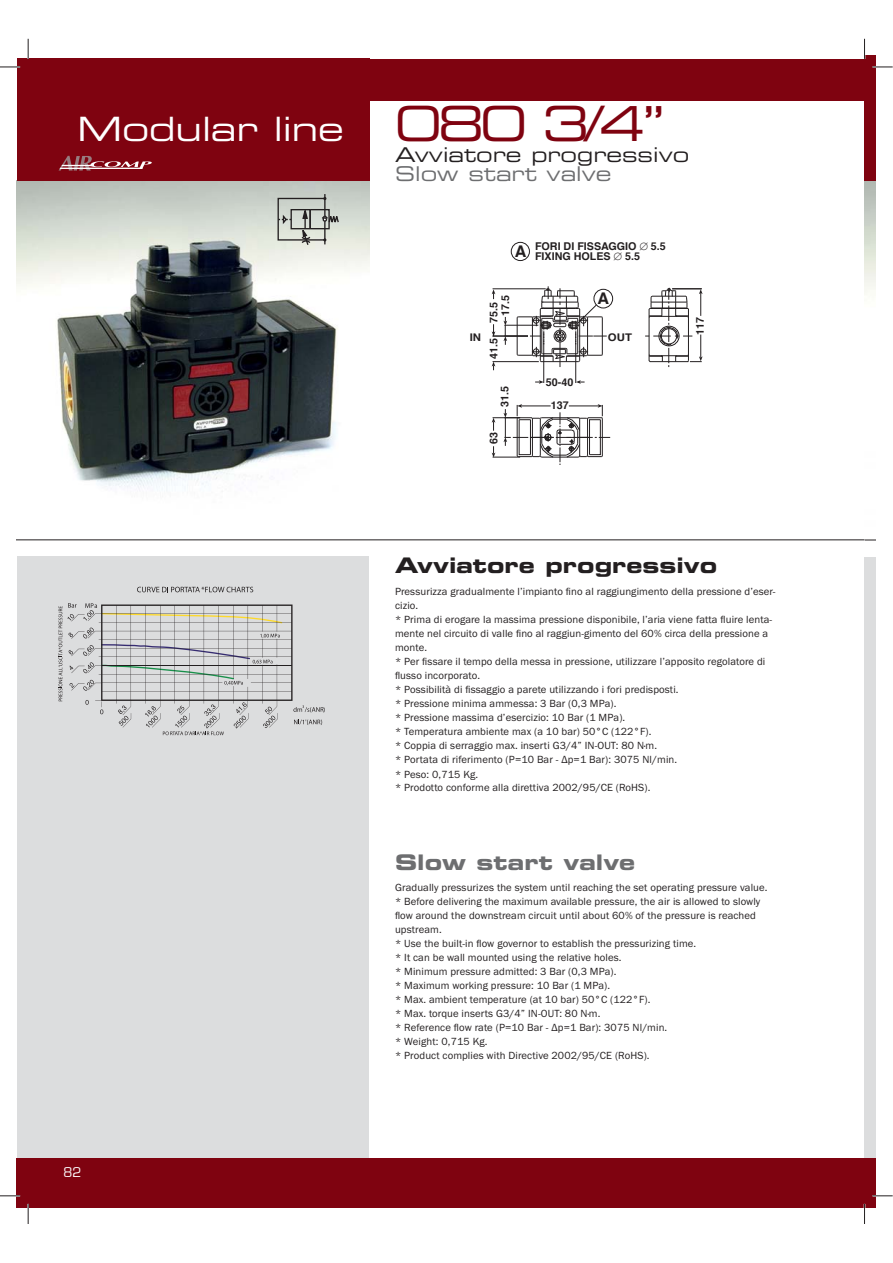
<style>
.page{position:relative;width:893px;height:1263px;background:#fff}
.page>*{position:absolute;margin:0;border:0;box-sizing:border-box;transform-origin:0 0}
.t1{font:48.3px "Eurostile Extended Two";color:#7f0310}
.t2{font:33.45px "Eurostile Extended Two";letter-spacing:-.005em;color:#fff}
.t3{font:21.45px "Eurostile Bold Extended Two";color:#231f20}
.t4{font:21.45px "Eurostile Bold Extended Two";color:#6d6e70}
.t5{font:20.4px "Eurostile Extended Two";color:#231f20}
.t6{font:20.4px "Eurostile Extended Two";color:#6d6e70}
.t7{font:700 16.05px "Helvetica";color:#231f20}
.t8{font:14.7px "Eurostile";color:#fff}
.t9{font:10.8px/14.1px "Franklin Got URWT Boo";letter-spacing:.01em;color:#231f20}
.t10{font:700 10.8px/11.7px "Helvetica";color:#231f20}
.t11{font:700 10.5px "Helvetica";color:#231f20;scale:1.08 1}
</style>
<div class="page">
<img style="left:17px;top:181px;width:352px;height:310px">
<div style="left:17px;top:556px;width:351px;height:651px;background:#dcddde"></div>
<div style="left:864px;top:557px;width:12px;height:650px;background:#dcddde"></div>
<div style="left:17px;top:1158px;width:859px;height:49px;background:#7f0310"></div>
<hr style="left:17px;top:540px;width:847px;height:1px;background:#231f20">
<div style="left:17px;top:58px;width:352px;height:123px;background:#7f0310"></div>
<div style="left:361px;top:59px;width:503px;height:42px;background:#7f0310"></div>
<svg style="left:59px;top:156px;width:93px;height:15px"></svg>
<div style="left:865px;top:56px;width:11px;height:125px;background:#7f0310"></div>
<div style="left:594px;top:289px;width:19px;height:19px;border:1px solid #231f20;border-radius:50%"></div>
<hr style="left:492px;top:361px;width:47px;height:1px;background:#231f20">
<svg style="left:492px;top:362px;width:3px;height:8px"></svg>
<hr style="left:543px;top:332px;width:1px;height:51px;background:#231f20">
<hr style="left:575px;top:332px;width:1px;height:51px;background:#231f20">
<svg style="left:535px;top:380px;width:9px;height:4px"></svg>
<svg style="left:576px;top:380px;width:8px;height:4px"></svg>
<hr style="left:492px;top:289px;width:54px;height:1px;background:#231f20">
<hr style="left:492px;top:336px;width:36px;height:1px;background:#231f20">
<svg style="left:492px;top:289px;width:3px;height:10px"></svg>
<svg style="left:492px;top:324px;width:3px;height:12px"></svg>
<svg style="left:645px;top:288px;width:57px;height:79px"></svg>
<div style="left:659px;top:326px;width:20px;height:20px;border:1px solid #231f20;border-radius:50%"></div>
<div style="left:661px;top:328px;width:16px;height:16px;border:1px solid #231f20;border-radius:50%"></div>
<div style="left:511px;top:242px;width:19px;height:19px;border:1px solid #231f20;border-radius:50%"></div>
<svg style="left:137px;top:587px;width:116px;height:5px"></svg>
<svg style="left:59px;top:603px;width:266px;height:132px"></svg>
<hr style="left:102px;top:665px;width:189px;height:1px;background:#231f20">
<svg style="left:320px;top:194px;width:20px;height:50px"></svg>
<svg style="left:279px;top:213px;width:11px;height:11px"></svg>
<svg style="left:300px;top:211px;width:12px;height:35px"></svg>
<div style="left:277px;top:198px;width:49px;height:43px;border:1px solid #231f20"></div>
<div style="left:290px;top:209px;width:21px;height:20px;border:1px solid #231f20"></div>
<div style="left:309px;top:209px;width:21px;height:20px;border:1px solid #231f20"></div>
<svg style="left:503px;top:286px;width:104px;height:81px"></svg>
<svg style="left:492px;top:404px;width:118px;height:61px"></svg>
<hr style="left:0;top:66px;width:20px;height:2px;background:#fff">
<hr style="left:872px;top:66px;width:21px;height:2px;background:#fff">
<hr style="left:0;top:1195px;width:20px;height:2px;background:#fff">
<hr style="left:872px;top:1195px;width:21px;height:2px;background:#fff">
<hr style="left:27px;top:39px;width:2px;height:20px;background:#fff">
<hr style="left:27px;top:1204px;width:2px;height:20px;background:#fff">
<svg style="left:0;top:67px;width:20px;height:1px"></svg>
<svg style="left:872px;top:67px;width:21px;height:1px"></svg>
<svg style="left:0;top:1196px;width:20px;height:1px"></svg>
<svg style="left:872px;top:1196px;width:21px;height:1px"></svg>
<svg style="left:28px;top:39px;width:1px;height:20px"></svg>
<svg style="left:28px;top:1204px;width:1px;height:20px"></svg>
<svg style="left:864px;top:39px;width:1px;height:20px"></svg>
<svg style="left:864px;top:1204px;width:1px;height:20px"></svg>
<h2 class="t2" style="left:78px;top:117px;width:268px">Modular line</h2>
<h3 class="t8" style="left:63px;top:1166px;width:20px">82</h3>
<h1 class="t1" style="left:395px;top:106px;width:272px">080 3/4”</h1>
<h3 class="t5" style="left:395px;top:147px;width:296px">Avviatore progressivo</h3>
<h3 class="t6" style="left:395px;top:166px;width:218px">Slow start valve</h3>
<p class="t10" style="left:535px;top:241px;width:103px">FORI DI FISSAGGIO</p>
<p class="t10" style="left:651px;top:241px;width:16px">5.5</p>
<p class="t10" style="left:515px;top:252px;width:97px"><sup>A</sup> FIXING HOLES</p>
<p class="t10" style="left:625px;top:252px;width:16px">5.5</p>
<h3 class="t7" style="left:597px;top:292px;width:13px">A</h3>
<p class="t10" style="left:489px;top:316px;width:22px;text-indent:-7px;rotate:-90deg">75.5<br>17.5</p>
<p class="t10" style="left:488px;top:359px;width:22px;rotate:-90deg">41.5</p>
<p class="t11" style="left:470px;top:333px;width:12px">IN</p>
<p class="t11" style="left:608px;top:333px;width:24px">OUT</p>
<p class="t10" style="left:500px;top:407px;width:22px;rotate:-90deg">31.5</p>
<p class="t10" style="left:489px;top:444px;width:13px;rotate:-90deg">63</p>
<p class="t10" style="left:546px;top:377px;width:29px">50-40</p>
<p class="t10" style="left:551px;top:401px;width:19px">137</p>
<p class="t10" style="left:695px;top:335px;width:19px;rotate:-90deg">117</p>
<h3 class="t3" style="left:395px;top:558px;width:324px">Avviatore progressivo</h3>
<p class="t9" style="left:395px;top:585px;width:382px">Pressurizza gradualmente l’impianto fino al raggiungimento della pressione d’eser&shy;cizio.<br>* Prima di erogare la massima pressione disponibile, l’aria viene fatta fluire lenta&shy;mente nel circuito di valle fino al raggiun-gimento del 60% circa della pressione a monte.<br>* Per fissare il tempo della messa in pressione, utilizzare l’apposito regolatore di flusso incorporato.<br>* Possibilità di fissaggio a parete utilizzando i fori predisposti.<br>* Pressione minima ammessa: 3 Bar (0,3 MPa).<br>* Pressione massima d’esercizio: 10 Bar (1 MPa).<br>* Temperatura ambiente max (a 10 bar) 50°C (122°F).<br>* Coppia di serraggio max. inserti G3/4” IN-OUT: 80 N·m.<br>* Portata di riferimento (P=10 Bar - ∆p=1 Bar): 3075 Nl/min.<br>* Peso: 0,715 Kg.<br>* Prodotto conforme alla direttiva 2002/95/CE (RoHS).</p>
<h3 class="t4" style="left:395px;top:855px;width:242px">Slow start valve</h3>
<p class="t9" style="left:395px;top:881px;width:374px">Gradually pressurizes the system until reaching the set operating pressure value. * Before delivering the maximum available pressure, the air is allowed to slowly flow around the downstream circuit until about 60% of the pressure is reached upstream.<br>* Use the built-in flow governor to establish the pressurizing time.<br>* It can be wall mounted using the relative holes.<br>* Minimum pressure admitted: 3 Bar (0,3 MPa).<br>* Maximum working pressure: 10 Bar (1 MPa).<br>* Max. ambient temperature (at 10 bar) 50°C (122°F).<br>* Max. torque inserts G3/4” IN-OUT: 80 N·m.<br>* Reference flow rate (P=10 Bar - ∆p=1 Bar): 3075 Nl/min.<br>* Weight: 0,715 Kg.<br>* Product complies with Directive 2002/95/CE (RoHS).</p>
</div>
